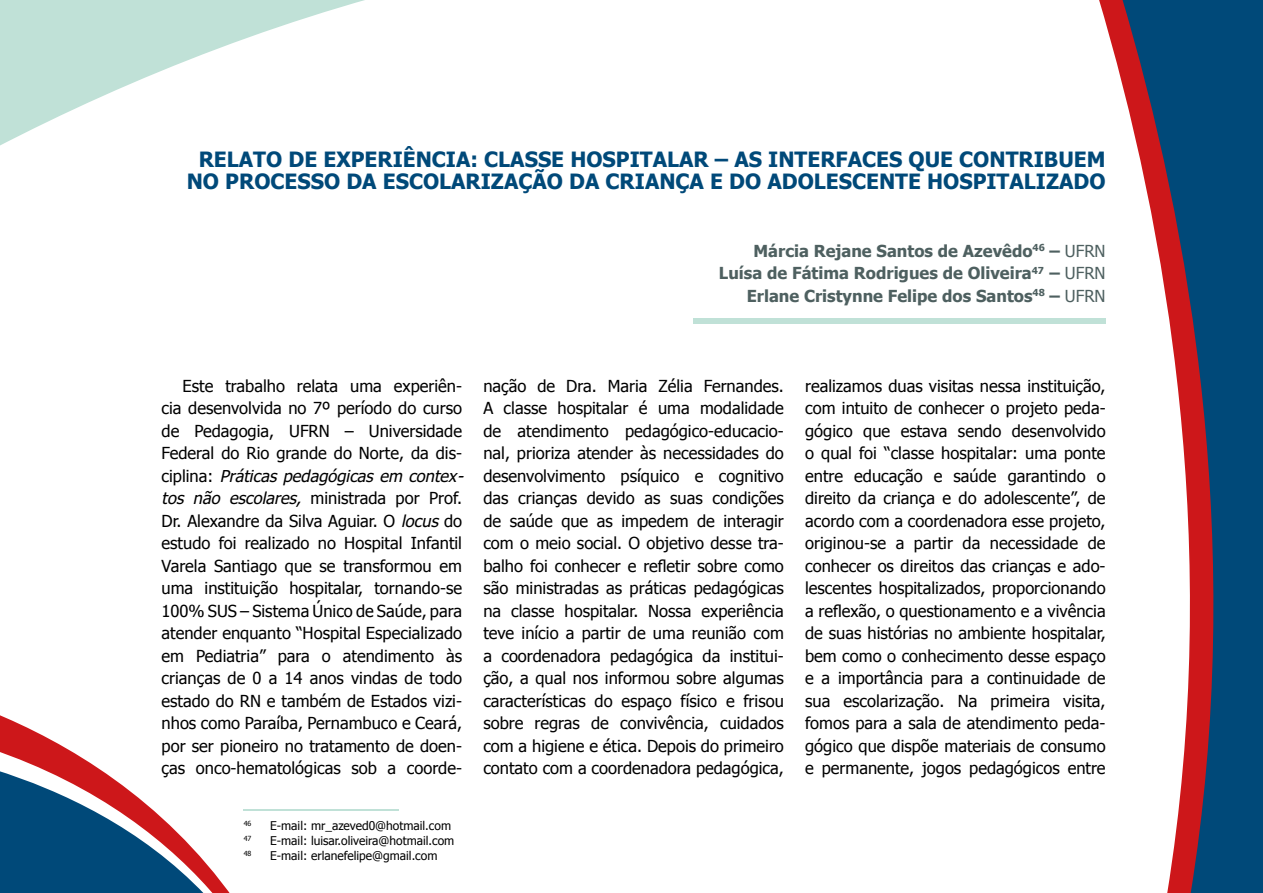
<style>
.page{position:relative;width:1263px;height:893px;background:#fff}
.page>*{position:absolute;margin:0;border:0;box-sizing:border-box;transform-origin:0 0}
.t1{font:700 21px/22.5px "Tahoma";color:#004979;text-align:center}
.t2{font:16.5px/22.5px "Tahoma";color:#000;text-align:justify}
.t3{font:700 16.5px/22.5px "Tahoma";color:#4e6060;text-align:right}
.t4{font:italic 16.5px "Tahoma Faux";color:#000}
.t5{font:12px "Tahoma";color:#000}
.t6{font:7.05px "Tahoma";color:#000}
.s1{font-weight:400}
.s2{font-family:"Tahoma";font-style:normal}
.s3{font-family:"Tahoma Faux";font-style:italic}
</style>
<div class="page">
<svg style="left:0;top:715px;width:230px;height:178px"></svg>
<svg style="left:0;top:0;width:365px;height:146px"></svg>
<svg style="left:1097px;top:0;width:24px;height:319px"></svg>
<svg style="left:1121px;top:0;width:142px;height:893px;fill:#004979"></svg>
<div style="left:693px;top:319px;width:413px;height:5px;background:#c0e1d7"></div>
<hr style="left:244px;top:809px;width:155px;height:2px;background:#c0e1d7">
<p class="t1" style="left:187px;top:146px;width:920px">RELATO DE EXPERIÊNCIA: CLASSE HOSPITALAR – AS INTERFACES QUE CONTRIBUEM<br>NO PROCESSO DA ESCOLARIZAÇÃO DA CRIANÇA E DO ADOLESCENTE HOSPITALIZADO</p>
<p class="t3" style="left:719px;top:238px;width:388px">Márcia Rejane Santos de Azevêdo<sup>46</sup> – <span class="s1">UFRN<br></span>Luísa de Fátima Rodrigues de Oliveira<sup>47</sup> – <span class="s1">UFRN<br></span>Erlane Cristynne Felipe dos Santos<sup>48</sup> – <span class="s1">UFRN</span></p>
<p class="t2" style="left:162px;top:374px;width:302px;text-indent:21px">Este trabalho relata uma experiên&shy;cia desenvolvida no 7º período do curso de Pedagogia, UFRN – Universidade Federal do Rio grande do Norte, da dis-</p>
<p class="t4" style="left:162px;top:464px;width:304px"><span class="s2">ciplina:</span> Práticas pedagógicas em contex-</p>
<p class="t2" style="left:162px;top:486px;width:302px"><span class="s3">tos não escolares,</span> ministrada por Prof.<br>Dr. Alexandre da Silva Aguiar. O <span class="s3">locus</span> do estudo foi realizado no Hospital Infantil Varela Santiago que se transformou em uma instituição hospitalar, tornando-se 100% SUS – Sistema Único de Saúde, para atender enquanto “Hospital Especializado em Pediatria” para o atendimento às crianças de 0 a 14 anos vindas de todo estado do RN e também de Estados vizi&shy;nhos como Paraíba, Pernambuco e Ceará, por ser pioneiro no tratamento de doen&shy;ças onco-hematológicas sob a coorde-</p>
<p class="t6" style="left:244px;top:818px;width:9px">46</p>
<p class="t5" style="left:270px;top:817px;width:182px">E-mail: mr_azeved0@hotmail.com</p>
<p class="t6" style="left:244px;top:833px;width:9px">47</p>
<p class="t5" style="left:270px;top:832px;width:186px">E-mail: luisar.oliveira@hotmail.com</p>
<p class="t6" style="left:244px;top:848px;width:9px">48</p>
<p class="t5" style="left:270px;top:847px;width:169px">E-mail: erlanefelipe@gmail.com</p>
<p class="t2" style="left:483px;top:374px;width:302px">nação de Dra. Maria Zélia Fernandes.<br>A classe hospitalar é uma modalidade de atendimento pedagógico-educacio&shy;nal, prioriza atender às necessidades do desenvolvimento psíquico e cognitivo das crianças devido as suas condições de saúde que as impedem de interagir com o meio social. O objetivo desse tra&shy;balho foi conhecer e refletir sobre como são ministradas as práticas pedagógicas na classe hospitalar. Nossa experiência teve início a partir de uma reunião com a coordenadora pedagógica da institui&shy;ção, a qual nos informou sobre algumas características do espaço físico e frisou sobre regras de convivência, cuidados com a higiene e ética. Depois do primeiro contato com a coordenadora pedagógica,</p>
<p class="t2" style="left:805px;top:374px;width:302px">realizamos duas visitas nessa instituição, com intuito de conhecer o projeto peda&shy;gógico que estava sendo desenvolvido o qual foi “classe hospitalar: uma ponte entre educação e saúde garantindo o direito da criança e do adolescente”, de acordo com a coordenadora esse projeto, originou-se a partir da necessidade de conhecer os direitos das crianças e ado&shy;lescentes hospitalizados, proporcionando a reflexão, o questionamento e a vivência de suas histórias no ambiente hospitalar, bem como o conhecimento desse espaço e a importância para a continuidade de sua escolarização. Na primeira visita, fomos para a sala de atendimento peda&shy;gógico que dispõe materiais de consumo e permanente, jogos pedagógicos entre</p>
</div>
